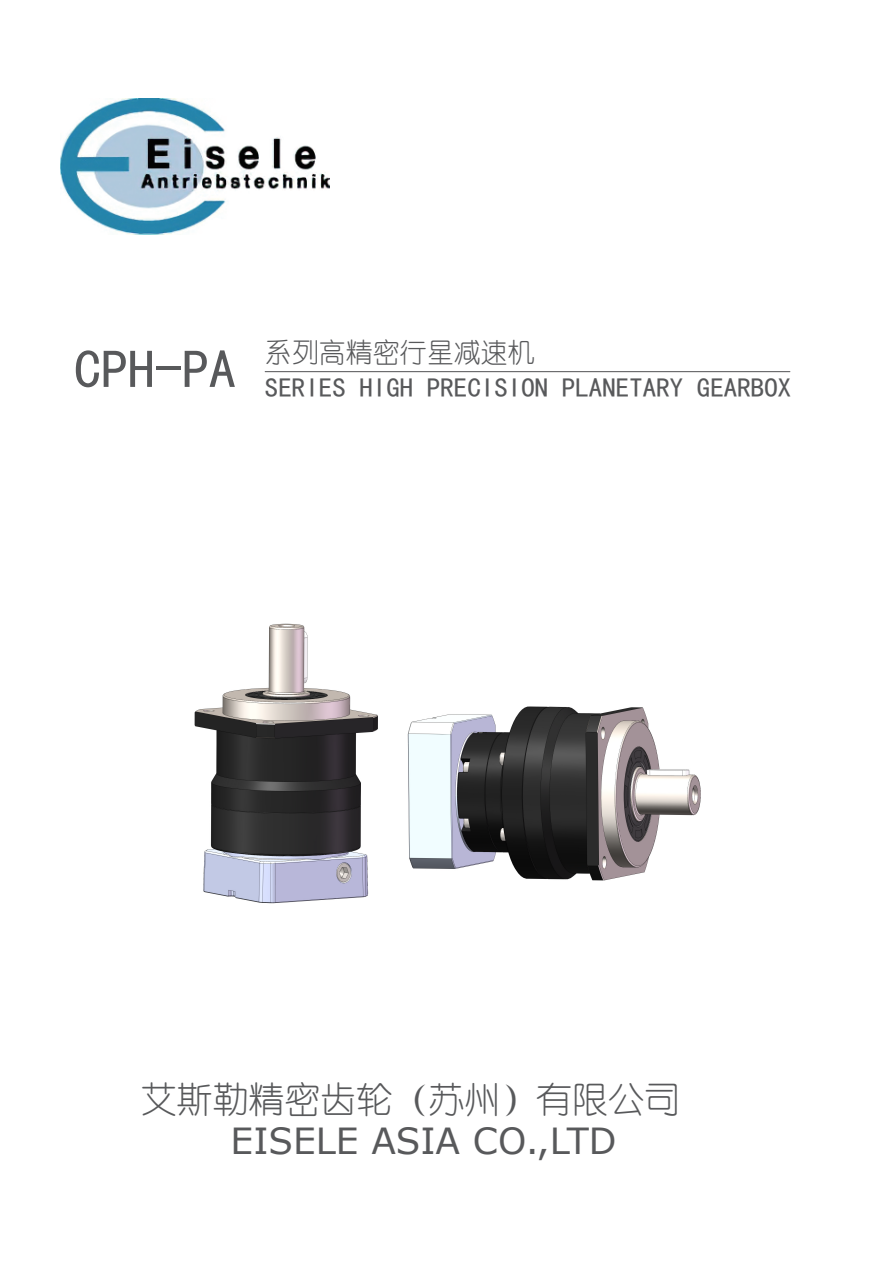
<style>
.page{position:relative;width:893px;height:1263px;background:#fff}
.page>*{position:absolute;margin:0;border:0;box-sizing:border-box;transform-origin:0 0}
.t1{font:54px "Sim Hei";color:#58595b}
.t2{font:36px "Verdana";color:#58595b}
.t3{font:36px "You Yuan";color:#58595b}
.t4{font:27px "Sim Hei";color:#58595b}
.t5{font:27px "You Yuan";color:#58595b}
</style>
<div class="page">
<img style="left:61px;top:99px;width:269px;height:136px">
<hr style="left:265px;top:371px;width:525px;height:1px;background:#58595b">
<img style="left:194px;top:623px;width:507px;height:281px">
<h1 class="t1" style="left:74px;top:342px;width:164px">CPH-PA</h1>
<p class="t5" style="left:265px;top:338px;width:271px">系列高精密行星减速机</p>
<p class="t4" style="left:265px;top:374px;width:528px">SERIES HIGH PRECISION PLANETARY GEARBOX</p>
<h2 class="t3" style="left:141px;top:1079px;width:542px">艾斯勒精密齿轮（苏州）有限公司</h2>
<h2 class="t2" style="left:231px;top:1116px;width:388px">EISELE ASIA CO.,LTD</h2>
</div>
